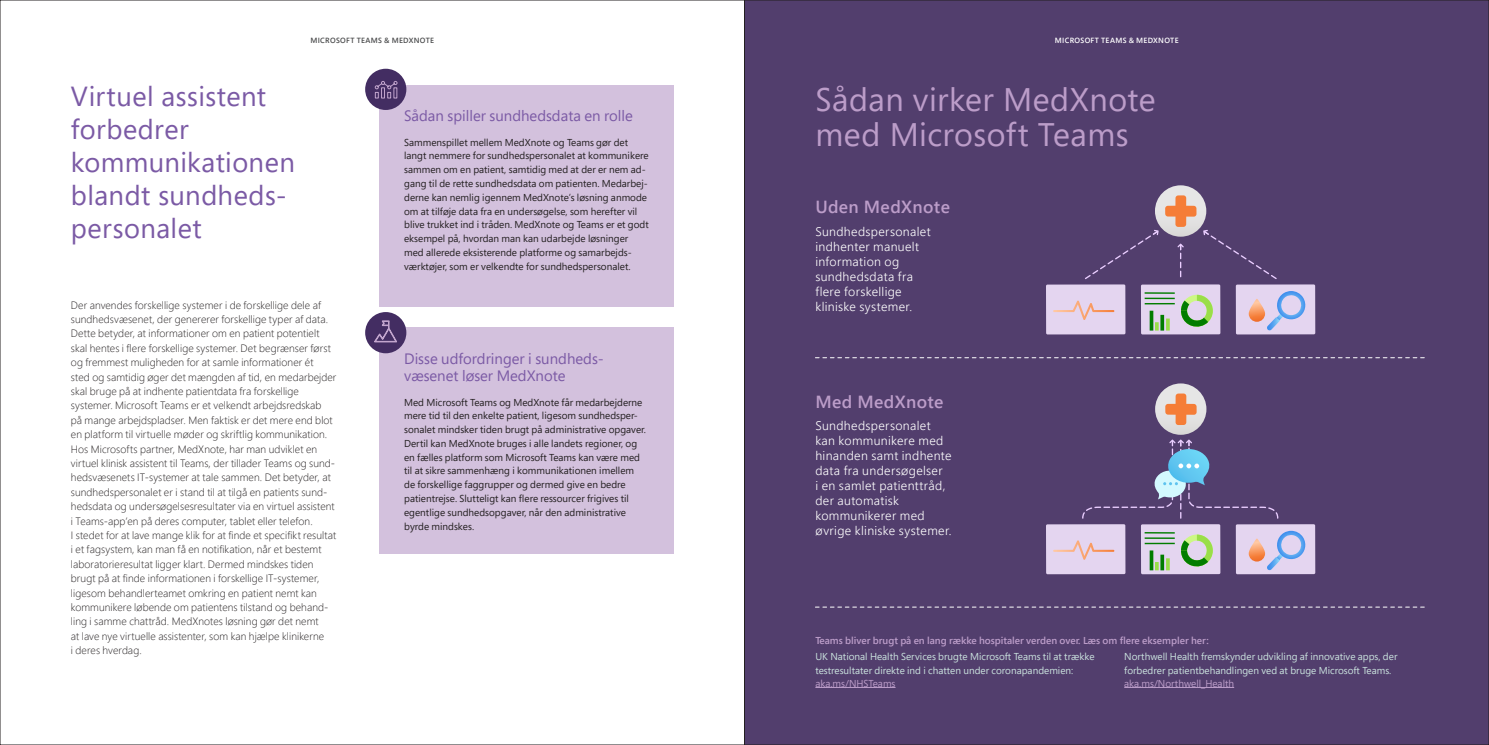
<style>
.page{position:relative;width:1489px;height:745px;background:#fff}
.page>*{position:absolute;margin:0;border:0;box-sizing:border-box;transform-origin:0 0}
.t1{font:32.5px/35px "Segoe Pro";letter-spacing:.015em;color:#bc9dc9}
.t2{font:27.5px/33px "Segoe Pro";letter-spacing:.015em;color:#7b5aa5}
.t3{font:600 17.5px "Segoe Pro";letter-spacing:.02em;color:#bc9dc9}
.t4{font:15px/17.5px "Segoe Pro";color:#7b5aa5}
.t5{font:300 12.5px/15px "Segoe Pro";letter-spacing:.025em;color:#fff}
.t6{font:300 10.62px/14.4px "Segoe Pro";letter-spacing:.01em;color:#231f20}
.t7{font:10px/13.8px "Segoe Pro";color:#231f20}
.t8{font:10px/13.8px "Segoe Pro";color:#cae2de}
.t9{font:600 10px "Segoe Pro";color:#bc9dc9}
.t10{font:10px "Segoe Pro";color:#bc9dc9}
.t11{font:600 7.5px "Segoe Pro";letter-spacing:.045em;color:#4b4c4d}
.t12{font:600 7.5px "Segoe Pro";letter-spacing:.045em;color:#fff}
</style>
<div class="page">
<div style="left:744px;top:0;width:744px;height:744px;background:#523e6d"></div>
<div style="left:379px;top:85px;width:294px;height:221px;background:#d3c1dd"></div>
<div style="left:379px;top:327px;width:294px;height:227px;background:#d3c1dd"></div>
<hr style="left:815px;top:686px;width:80px;height:1px;background:#bc9dc9">
<hr style="left:1124px;top:686px;width:110px;height:1px;background:#bc9dc9">
<div style="left:1045px;top:524px;width:80px;height:50px;background:#e4d5f0;border-radius:2px"></div>
<svg style="left:1154px;top:383px;width:52px;height:51px"></svg>
<svg style="left:1165px;top:393px;width:31px;height:32px"></svg>
<svg style="left:1140px;top:524px;width:80px;height:50px;background:#d7cde2"></svg>
<div style="left:1235px;top:524px;width:80px;height:50px;background:#e4d5f0;border-radius:2px"></div>
<hr style="left:1144px;top:537px;width:30px;height:1px;background:#027d00">
<hr style="left:1144px;top:531px;width:30px;height:2px;background:#027d00">
<hr style="left:1144px;top:542px;width:30px;height:2px;background:#027d00">
<svg style="left:1165px;top:558px;width:4px;height:12px"></svg>
<svg style="left:1154px;top:561px;width:4px;height:9px"></svg>
<hr style="left:1160px;top:554px;width:3px;height:16px;background:#027d00">
<svg style="left:1149px;top:550px;width:4px;height:20px"></svg>
<svg style="left:1179px;top:534px;width:33px;height:35px"></svg>
<svg style="left:1248px;top:530px;width:58px;height:40px"></svg>
<svg style="left:1053px;top:540px;width:61px;height:19px"></svg>
<svg style="left:1082px;top:439px;width:196px;height:79px"></svg>
<div style="left:1045px;top:284px;width:80px;height:50px;background:#e4d5f0;border-radius:2px"></div>
<svg style="left:1140px;top:284px;width:80px;height:50px;background:#d7cde2"></svg>
<div style="left:1235px;top:284px;width:80px;height:50px;background:#e4d5f0;border-radius:2px"></div>
<hr style="left:1144px;top:297px;width:30px;height:2px;background:#027d00">
<hr style="left:1144px;top:292px;width:30px;height:1px;background:#027d00">
<hr style="left:1144px;top:303px;width:30px;height:1px;background:#027d00">
<svg style="left:1165px;top:318px;width:4px;height:12px"></svg>
<svg style="left:1154px;top:322px;width:4px;height:8px"></svg>
<hr style="left:1160px;top:314px;width:3px;height:16px;background:#027d00">
<svg style="left:1149px;top:310px;width:4px;height:20px"></svg>
<svg style="left:1179px;top:294px;width:33px;height:35px"></svg>
<svg style="left:1248px;top:291px;width:58px;height:39px"></svg>
<svg style="left:1053px;top:300px;width:61px;height:20px"></svg>
<svg style="left:1154px;top:185px;width:52px;height:51px"></svg>
<svg style="left:1165px;top:195px;width:31px;height:32px"></svg>
<svg style="left:1177px;top:243px;width:6px;height:33px"></svg>
<svg style="left:1085px;top:230px;width:73px;height:50px"></svg>
<svg style="left:1203px;top:230px;width:74px;height:49px"></svg>
<svg style="left:815px;top:357px;width:609px;height:1px"></svg>
<div style="left:365px;top:69px;width:41px;height:41px;background:#432d62;border-radius:50%"></div>
<svg style="left:374px;top:81px;width:24px;height:18px"></svg>
<div style="left:365px;top:312px;width:41px;height:41px;background:#432d62;border-radius:50%"></div>
<svg style="left:374px;top:320px;width:23px;height:22px"></svg>
<svg style="left:815px;top:606px;width:609px;height:1px"></svg>
<p class="t11" style="left:310px;top:35px;width:125px">MICROSOFT TEAMS &amp; MEDXNOTE</p>
<p class="t12" style="left:1054px;top:35px;width:125px">MICROSOFT TEAMS &amp; MEDXNOTE</p>
<p class="t2" style="left:71px;top:79px;width:225px">Virtuel assistent forbedrer kommunikationen blandt sundheds&shy;personalet</p>
<p class="t6" style="left:71px;top:297px;width:267px">Der anvendes forskellige systemer i de forskellige dele af sundhedsvæsenet, der genererer forskellige typer af data.<br>Dette betyder, at informationer om en patient potentielt skal hentes i flere forskellige systemer. Det begrænser først og fremmest muligheden for at samle informationer ét<br>sted og samtidig øger det mængden af tid, en medarbejder skal bruge på at indhente patientdata fra forskellige systemer. Microsoft Teams er et velkendt arbejdsredskab<br>på mange arbejdspladser. Men faktisk er det mere end blot en platform til virtuelle møder og skriftlig kommunikation.<br>Hos Microsofts partner, MedXnote, har man udviklet en virtuel klinisk assistent til Teams, der tillader Teams og sund&shy;hedsvæsenets IT-systemer at tale sammen. Det betyder, at sundhedspersonalet er i stand til at tilgå en patients sund&shy;hedsdata og undersøgelsesresultater via en virtuel assistent i Teams-app’en på deres computer, tablet eller telefon.<br>I stedet for at lave mange klik for at finde et specifikt resultat i et fagsystem, kan man få en notifikation, når et bestemt laboratorieresultat ligger klart. Dermed mindskes tiden brugt på at finde informationen i forskellige IT-systemer, ligesom behandlerteamet omkring en patient nemt kan kommunikere løbende om patientens tilstand og behand&shy;ling i samme chattråd. MedXnotes løsning gør det nemt<br>at lave nye virtuelle assistenter, som kan hjælpe klinikerne<br>i deres hverdag.</p>
<p class="t4" style="left:404px;top:107px;width:230px">Sådan spiller sundhedsdata en rolle</p>
<p class="t7" style="left:404px;top:135px;width:246px">Sammenspillet mellem MedXnote og Teams gør det langt nemmere for sundhedspersonalet at kommunikere sammen om en patient, samtidig med at der er nem ad&shy;gang til de rette sundhedsdata om patienten. Medarbej&shy;derne kan nemlig igennem MedXnote’s løsning anmode om at tilføje data fra en undersøgelse, som herefter vil blive trukket ind i tråden. MedXnote og Teams er et godt eksempel på, hvordan man kan udarbejde løsninger med allerede eksisterende platforme og samarbejds&shy;værktøjer, som er velkendte for sundhedspersonalet.</p>
<p class="t4" style="left:404px;top:349px;width:201px">Disse udfordringer i sundheds&shy;væsenet løser MedXnote</p>
<p class="t7" style="left:404px;top:394px;width:243px">Med Microsoft Teams og MedXnote får medarbejderne mere tid til den enkelte patient, ligesom sundhedsper&shy;sonalet mindsker tiden brugt på administrative opgaver.<br>Dertil kan MedXnote bruges i alle landets regioner, og en fælles platform som Microsoft Teams kan være med til at sikre sammenhæng i kommunikationen imellem de forskellige faggrupper og dermed give en bedre patientrejse. Slutteligt kan flere ressourcer frigives til egentlige sundhedsopgaver, når den administrative byrde mindskes.</p>
<p class="t1" style="left:815px;top:81px;width:342px">Sådan virker MedXnote med Microsoft Teams</p>
<p class="t3" style="left:815px;top:195px;width:136px">Uden MedXnote</p>
<p class="t5" style="left:815px;top:223px;width:117px">Sundhedspersonalet indhenter manuelt information og sundhedsdata fra flere forskellige kliniske systemer.</p>
<p class="t3" style="left:815px;top:389px;width:130px">Med MedXnote</p>
<p class="t5" style="left:815px;top:417px;width:138px">Sundhedspersonalet kan kommunikere med hinanden samt indhente data fra undersøgelser<br>i en samlet patienttråd, der automatisk kommunikerer med øvrige kliniske systemer.</p>
<p class="t9" style="left:815px;top:633px;width:395px">Teams bliver brugt på en lang række hospitaler verden over. Læs om flere eksempler her:</p>
<p class="t8" style="left:815px;top:649px;width:280px">UK National Health Services brugte Microsoft Teams til at trække testresultater direkte ind i chatten under coronapandemien:</p>
<p class="t10" style="left:815px;top:675px;width:82px">aka.ms/NHSTeams</p>
<p class="t8" style="left:1124px;top:649px;width:275px">Northwell Health fremskynder udvikling af innovative apps, der forbedrer patientbehandlingen ved at bruge Microsoft Teams.</p>
<p class="t10" style="left:1124px;top:675px;width:111px">aka.ms/Northwell_Health</p>
</div>
